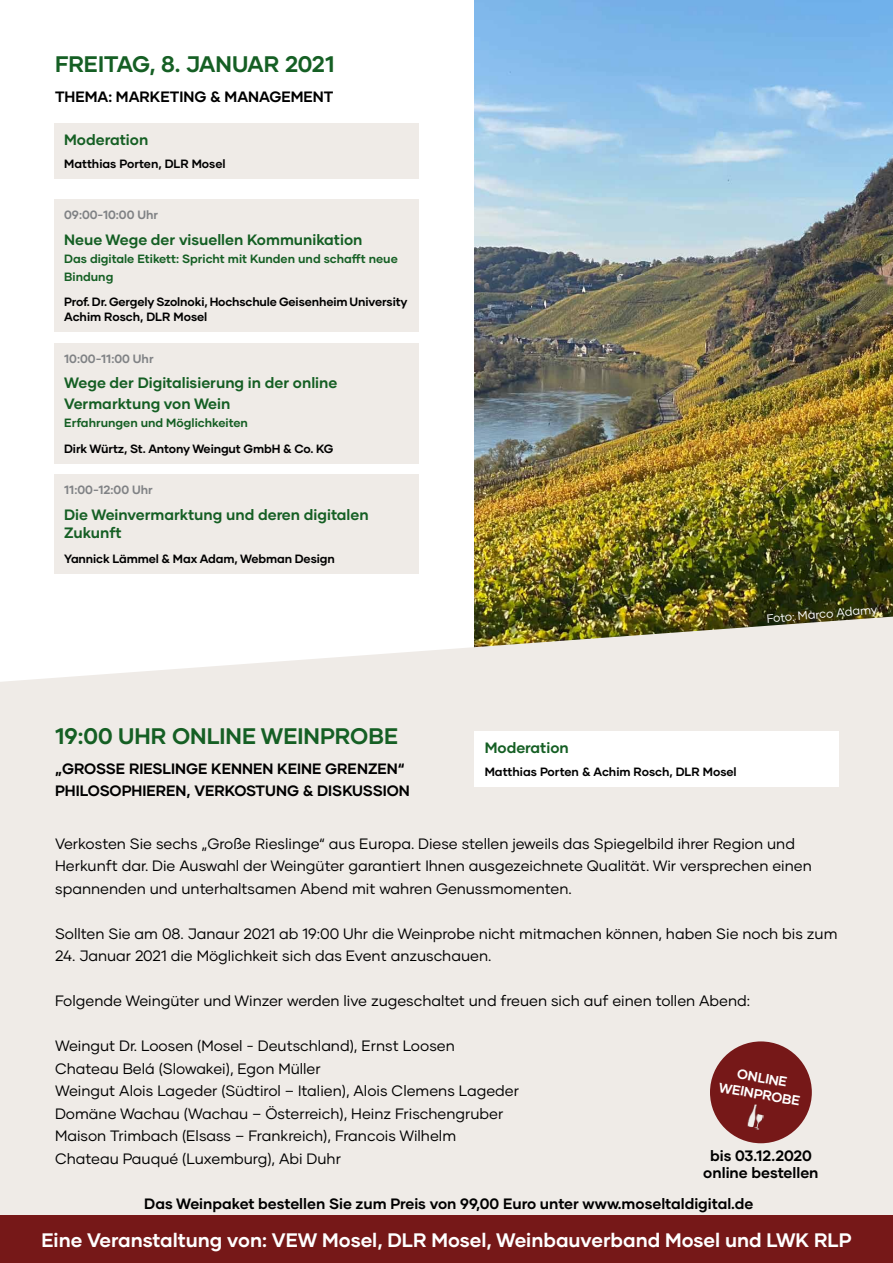
<style>
.page{position:relative;width:893px;height:1263px;background:#fff}
.page>*{position:absolute;margin:0;border:0;box-sizing:border-box;transform-origin:0 0}
.t1{font:700 22.5px "Gilmer";color:#155f24}
.t2{font:700 19.5px "Gilmer";letter-spacing:-.015em;color:#fff}
.t3{font:15px/22.5px "Gilmer";color:#000}
.t4{font:700 15px/22.5px "Gilmer";color:#000}
.t5{font:700 15px/21px "Gilmer";color:#155f24}
.t6{font:700 13.5px/16.5px "Gilmer";color:#fff;text-align:center}
.t7{font:700 12px/15px "Gilmer";letter-spacing:-.01em;color:#000}
.t8{font:700 12px/18px "Gilmer";color:#155f24}
.t9{font:700 12px "Gilmer";color:#808285}
.t10{font:12px "Gilmer";color:#fff}
</style>
<div class="page">
<img style="left:474px;top:0;width:419px;height:617px">
<div style="left:0;top:617px;width:893px;height:598px;background:#efebe7"></div>
<div style="left:475px;top:731px;width:364px;height:55px;background:#fff"></div>
<div style="left:54px;top:200px;width:364px;height:132px;background:#efebe7"></div>
<div style="left:54px;top:343px;width:364px;height:121px;background:#efebe7"></div>
<div style="left:54px;top:475px;width:364px;height:99px;background:#efebe7"></div>
<div style="left:54px;top:123px;width:364px;height:55px;background:#efebe7"></div>
<div style="left:710px;top:1041px;width:102px;height:102px;background:#761818;border-radius:50%"></div>
<img style="left:748px;top:1104px;width:16px;height:26px">
<div style="left:0;top:1215px;width:893px;height:48px;background:#761818"></div>
<h1 class="t1" style="left:55px;top:50px;width:281px">Freitag, 8. Januar 2021</h1>
<p class="t4" style="left:55px;top:85px;width:280px">Thema: Marketing &amp; Management</p>
<p class="t5" style="left:64px;top:129px;width:86px">Moderation</p>
<p class="t7" style="left:64px;top:156px;width:110px">Matthias Porten, DLR</p>
<p class="t7" style="left:192px;top:156px;width:35px">Mosel</p>
<p class="t9" style="left:64px;top:208px;width:96px">09:00-10:00 Uhr</p>
<p class="t5" style="left:64px;top:229px;width:300px">Neue Wege der visuellen Kommunikation</p>
<p class="t8" style="left:64px;top:249px;width:335px">Das digitale Etikett: Spricht mit Kunden und schafft neue<br>Bindung</p>
<p class="t7" style="left:64px;top:294px;width:345px">Prof. Dr. Gergely Szolnoki, Hochschule Geisenheim University<br>Achim Rosch, DLR</p>
<p class="t7" style="left:173px;top:309px;width:35px">Mosel</p>
<p class="t9" style="left:64px;top:351px;width:91px">10:00-11:00 Uhr</p>
<p class="t5" style="left:64px;top:372px;width:275px">Wege der Digitalisierung in der online<br>Vermarktung von Wein</p>
<p class="t8" style="left:64px;top:414px;width:185px">Erfahrungen und Möglichkeiten</p>
<p class="t7" style="left:64px;top:441px;width:270px">Dirk Würtz, St. Antony Weingut GmbH &amp; Co. KG</p>
<p class="t9" style="left:64px;top:482px;width:90px">11:00-12:00 Uhr</p>
<p class="t5" style="left:64px;top:505px;width:306px;line-height:18px">Die Weinvermarktung und deren digitalen<br>Zukunft</p>
<p class="t7" style="left:64px;top:551px;width:272px">Yannick Lämmel &amp; Max Adam, Webman Design</p>
<p class="t10" style="left:766px;top:611px;width:113px;rotate:-5deg">Foto: Marco Adamy</p>
<h1 class="t1" style="left:55px;top:722px;width:344px">19:00 Uhr Online Weinprobe</h1>
<p class="t4" style="left:55px;top:757px;width:19px">„GROSSE</p>
<p class="t4" style="left:129px;top:757px;width:10px">RIESLINGE</p>
<p class="t5" style="left:485px;top:738px;width:86px">Moderation</p>
<p class="t7" style="left:485px;top:764px;width:200px">Matthias Porten &amp; Achim Rosch, DLR</p>
<p class="t7" style="left:703px;top:764px;width:35px">Mosel</p>
<p class="t4" style="left:55px;top:757px;width:356px;text-indent:156px">kennen keine Grenzen“<br>Philosophieren, Verkostung &amp; Diskussion</p>
<p class="t3" style="left:55px;top:832px;width:758px">Verkosten Sie sechs „Große Rieslinge“ aus Europa. Diese stellen jeweils das Spiegelbild ihrer Region und<br>Herkunft dar. Die Auswahl der Weingüter garantiert Ihnen ausgezeichnete Qualität. Wir versprechen einen spannenden und unterhaltsamen Abend mit wahren Genussmomenten.</p>
<p class="t3" style="left:55px;top:922px;width:784px">Sollten Sie am 08. Janaur 2021 ab 19:00 Uhr die Weinprobe nicht mitmachen können, haben Sie noch bis zum</p>
<p class="t3" style="left:55px;top:945px;width:438px">24. Januar 2021 die Möglichkeit sich das Event anzuschauen.</p>
<p class="t3" style="left:55px;top:990px;width:697px">Folgende Weingüter und Winzer werden live zugeschaltet und freuen sich auf einen tollen Abend:</p>
<p class="t3" style="left:55px;top:1035px;width:465px">Weingut Dr. Loosen (Mosel - Deutschland), Ernst Loosen Chateau Belá (Slowakei), Egon Müller<br>Weingut Alois Lageder (Südtirol – Italien), Alois Clemens Lageder Domäne Wachau (Wachau – Österreich), Heinz Frischengruber Maison Trimbach (Elsass – Frankreich), Francois Wilhelm Chateau Pauqué (Luxemburg), Abi Duhr</p>
<p class="t4" style="left:144px;top:1192px;width:611px">Das Weinpaket bestellen Sie zum Preis von 99,00 Euro unter www.moseltaldigital.de</p>
<p class="t6" style="left:723px;top:1062px;width:84px;rotate:10deg">Online<br>Weinprobe</p>
<p class="t4" style="left:703px;top:1147px;width:117px;line-height:16.5px;text-align:center">bis 03.12.2020 online bestellen</p>
<h2 class="t2" style="left:41px;top:1228px;width:360px">Eine Veranstaltung von: VEW Mosel, DLR</h2>
<h2 class="t2" style="left:431px;top:1228px;width:422px">Mosel, Weinbauverband Mosel und LWK RLP</h2>
</div>
